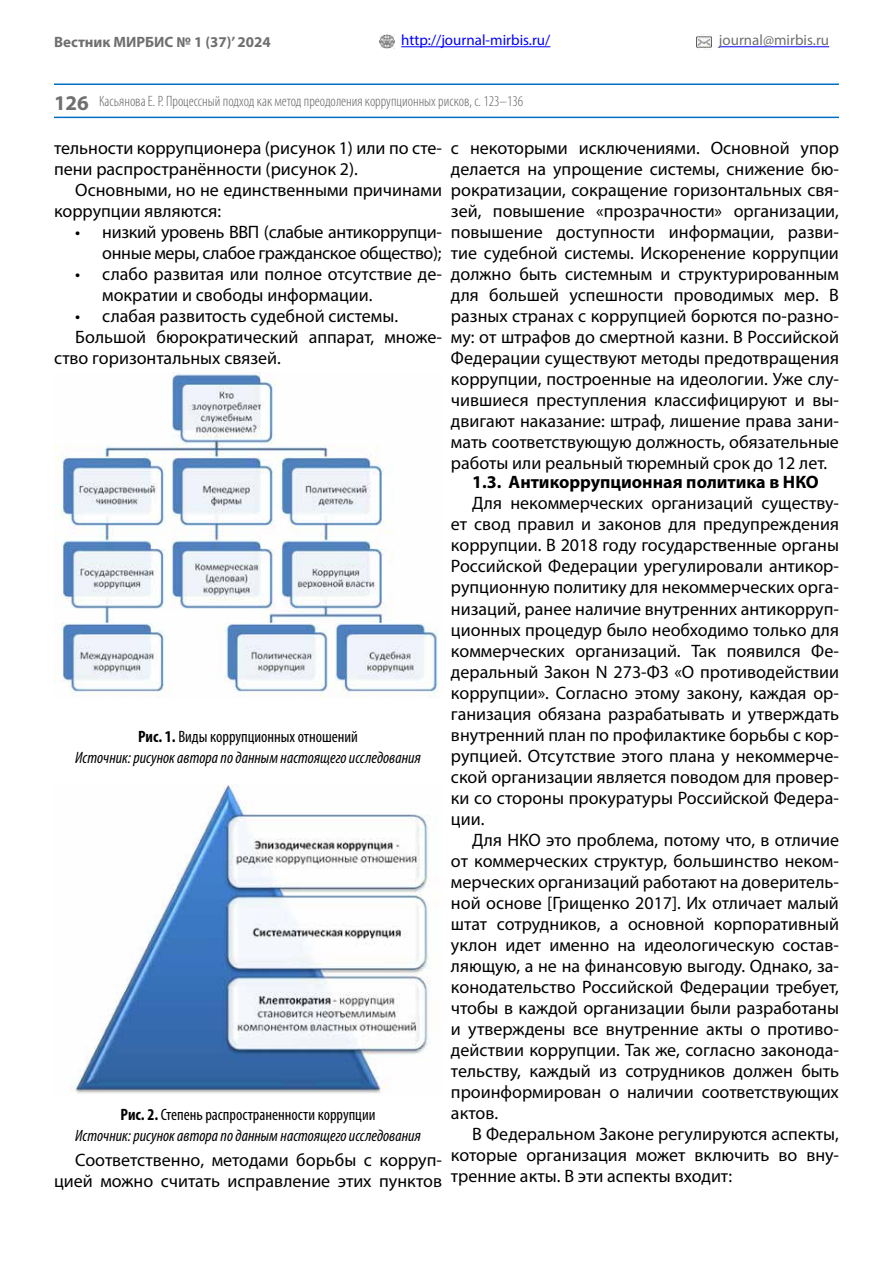
<style>
.page{position:relative;width:893px;height:1263px;background:#fff}
.page>*{position:absolute;margin:0;border:0;box-sizing:border-box;transform-origin:0 0}
.t1{font:700 21px "Myriad Pro";color:#6f6f6f}
.t2{font:18px/21px "Myriad Pro";color:#000;text-align:justify}
.t3{font:18px/21px "Myriad Pro";letter-spacing:-.02em;color:#000;text-align:right}
.t4{font:700 18px "Myriad Pro";color:#000}
.t5{font:italic condensed 16.5px/21px "Myriad Pro";color:#000;text-align:center}
.t6{font:300 condensed 15px "Myriad Pro";color:#636363}
.t7{font:15px "Myriad Pro";color:#00f}
.t8{font:700 15px "Myriad Pro";color:#6f6f6f}
.t9{font:15px "Myriad Pro";color:#6f6f6f}
.s1{font-weight:700;font-style:normal}
.s2{font-style:normal}
</style>
<div class="page">
<hr style="left:719px;top:46px;width:110px;height:1px;background:#00f">
<hr style="left:54px;top:117px;width:785px;height:1px;background:#0070c0">
<img style="left:380px;top:34px;width:14px;height:15px">
<img style="left:696px;top:34px;width:16px;height:15px">
<hr style="left:401px;top:46px;width:149px;height:1px;background:#00f">
<hr style="left:54px;top:83px;width:785px;height:2px;background:#0070c0">
<img style="left:54px;top:372px;width:385px;height:325px">
<img style="left:72px;top:785px;width:357px;height:309px">
<p class="t8" style="left:54px;top:32px;width:218px">Вестник МИРБИС № 1 (37)’ 2024</p>
<p class="t9" style="left:719px;top:31px;width:112px">journal@mirbis.ru</p>
<p class="t7" style="left:401px;top:31px;width:151px">http://journal-mirbis.ru/</p>
<p class="t1" style="left:54px;top:89px;width:36px">126</p>
<p class="t6" style="left:99px;top:92px;width:425px">Касьянова Е. Р. Процессный подход как метод преодоления коррупционных рисков, c. 123–136</p>
<p class="t2" style="left:54px;top:137px;width:389px">тельности коррупционера (рисунок 1) или по сте&shy;пени распространённости (рисунок 2).</p>
<p class="t2" style="left:54px;top:179px;width:389px;text-indent:21px">Основными, но не единственными причинами коррупции являются:</p>
<p class="t3" style="left:75px;top:221px;width:368px">• низкий уровень ВВП (слабые антикоррупци&shy;онные меры, слабое гражданское общество);</p>
<p class="t2" style="left:102px;top:263px;width:341px;text-indent:-27px">• слабо развитая или полное отсутствие де&shy;мократии и свободы информации.</p>
<p class="t2" style="left:75px;top:305px;width:324px">• слабая развитость судебной системы.</p>
<p class="t2" style="left:75px;top:326px;width:368px">Большой бюрократический аппарат, множе-</p>
<p class="t2" style="left:54px;top:347px;width:228px">ство горизонтальных связей.</p>
<p class="t5" style="left:75px;top:725px;width:347px"><span class="s1">Рис. 1.</span> <span class="s2">Виды коррупционных отношений<br></span>Источник: рисунок автора по данным настоящего исследования</p>
<p class="t5" style="left:75px;top:1103px;width:347px"><span class="s1">Рис. 2.</span> <span class="s2">Степень распространенности коррупции<br></span>Источник: рисунок автора по данным настоящего исследования</p>
<p class="t2" style="left:54px;top:1149px;width:389px;text-align:right">Соответственно, методами борьбы с корруп&shy;цией можно считать исправление этих пунктов</p>
<p class="t2" style="left:451px;top:137px;width:389px">с некоторыми исключениями. Основной упор делается на упрощение системы, снижение бю&shy;рократизации, сокращение горизонтальных свя&shy;зей, повышение «прозрачности» организации, повышение доступности информации, разви&shy;тие судебной системы. Искоренение коррупции должно быть системным и структурированным для большей успешности проводимых мер. В разных странах с коррупцией борются по-разно&shy;му: от штрафов до смертной казни. В Российской Федерации существуют методы предотвращения коррупции, построенные на идеологии. Уже слу&shy;чившиеся преступления классифицируют и вы&shy;двигают наказание: штраф, лишение права зани&shy;мать соответствующую должность, обязательные работы или реальный тюремный срок до 12 лет.</p>
<p class="t4" style="left:472px;top:471px;width:348px">1.3. Антикоррупционная политика в НКО</p>
<p class="t2" style="left:451px;top:493px;width:389px;text-indent:21px">Для некоммерческих организаций существу&shy;ет свод правил и законов для предупреждения коррупции. В 2018 году государственные органы Российской Федерации урегулировали антикор&shy;рупционную политику для некоммерческих орга&shy;низаций, ранее наличие внутренних антикорруп&shy;ционных процедур было необходимо только для коммерческих организаций. Так появился Фе&shy;деральный Закон N 273-ФЗ «О противодействии коррупции». Согласно этому закону, каждая ор&shy;ганизация обязана разрабатывать и утверждать внутренний план по профилактике борьбы с кор&shy;рупцией. Отсутствие этого плана у некоммерче&shy;ской организации является поводом для провер&shy;ки со стороны прокуратуры Российской Федера&shy;ции.</p>
<p class="t2" style="left:451px;top:829px;width:389px;text-indent:21px">Для НКО это проблема, потому что, в отличие от коммерческих структур, большинство неком&shy;мерческих организаций работают на доверитель&shy;ной основе [Грищенко 2017]. Их отличает малый штат сотрудников, а основной корпоративный уклон идет именно на идеологическую состав&shy;ляющую, а не на финансовую выгоду. Однако, за&shy;конодательство Российской Федерации требует, чтобы в каждой организации были разработаны и утверждены все внутренние акты о противо&shy;действии коррупции. Так же, согласно законода&shy;тельству, каждый из сотрудников должен быть проинформирован о наличии соответствующих актов.</p>
<p class="t2" style="left:451px;top:1123px;width:389px;text-indent:21px">В Федеральном Законе регулируются аспекты, которые организация может включить во вну&shy;тренние акты. В эти аспекты входит:</p>
</div>
